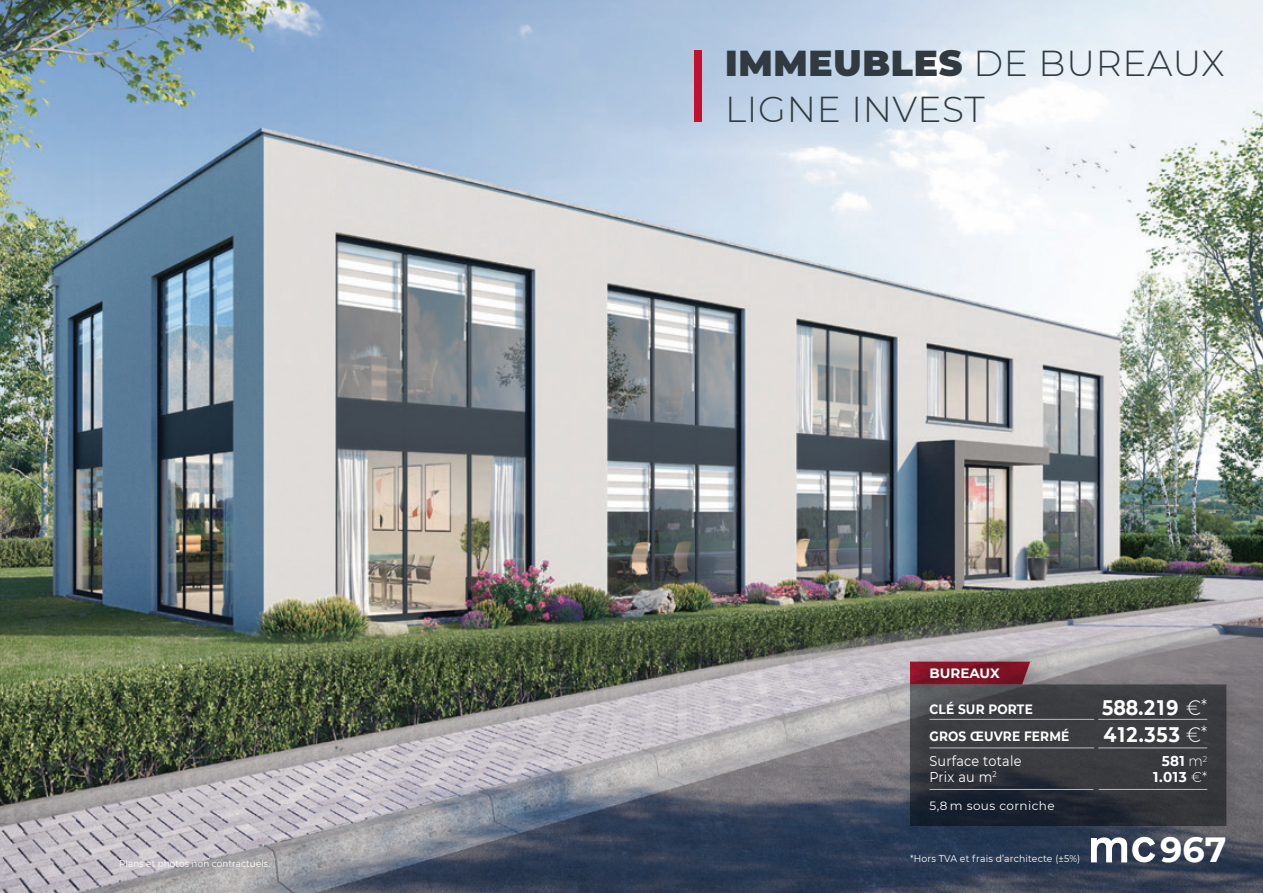
<style>
.page{position:relative;width:1263px;height:893px;background:#fff}
.page>*{position:absolute;margin:0;border:0;box-sizing:border-box;transform-origin:0 0}
.t1{font:300 36px/46.7px "Montserrat";letter-spacing:.02em;color:#303a40}
.t2{font:700 34.95px "Montserrat";color:#fff}
.t3{font:700 21px/27px "Montserrat";letter-spacing:.055em;color:#fff;scale:.9 1}
.t4{font:14.25px/15.9px "Montserrat";letter-spacing:.02em;color:#fff;scale:.9 1}
.t5{font:700 14.25px/15.9px "Montserrat";letter-spacing:.03em;color:#fff;text-align:right;scale:.95 1}
.t6{font:700 13.5px/27px "Montserrat";letter-spacing:.015em;color:#fff;scale:.9 1}
.t7{font:700 13.5px "Montserrat";letter-spacing:.015em;color:#fff}
.t8{font:12px "Montserrat";letter-spacing:.035em;color:#fff}
.t9{font:9.75px "Montserrat";letter-spacing:.015em;color:#fff;scale:.95 1}
.t10{font:9.75px "Montserrat";letter-spacing:.015em;color:#fff;scale:.9 1}
.s1{font-weight:900}
.s2{font-weight:300}
.s3{font-weight:300;font-size:18px}
</style>
<div class="page">
<img style="left:0;top:0;width:1263px;height:893px">
<svg style="left:1091px;top:841px;width:64px;height:21px"></svg>
<div style="left:904px;top:670px;width:346px;height:171px;background:#231f20;opacity:.16"></div>
<div style="left:904px;top:647px;width:148px;height:52px;background:#231f20;opacity:.23"></div>
<svg style="left:910px;top:662px;width:316px;height:164px;background:#423e44"></svg>
<div style="left:694px;top:50px;width:7px;height:72px;background:#c3102f"></div>
<h1 class="t1" style="left:725px;top:38px;width:501px"><span class="s1">IMMEUBLES</span> DE BUREAUX<br>LIGNE INVEST</h1>
<h3 class="t7" style="left:929px;top:665px;width:72px">BUREAUX</h3>
<h3 class="t6" style="left:929px;top:696px;width:157px">CLÉ SUR PORTE<br>GROS ŒUVRE FERMÉ</h3>
<h3 class="t4" style="left:929px;top:754px;width:104px">Surface totale<br>Prix au m<sup>2</sup></h3>
<p class="t8" style="left:929px;top:797px;width:127px">5,8 m sous corniche</p>
<p class="t10" style="left:119px;top:859px;width:169px">Plans et photos non contractuels.</p>
<p class="t9" style="left:910px;top:855px;width:181px">*Hors TVA et frais d’architecte (±5%)</p>
<h3 class="t3" style="left:1102px;top:695px;width:118px">588.219 <span class="s2">€</span><span class="s3">*<br></span>412.353 <span class="s2">€</span><span class="s3">*</span></h3>
<h3 class="t5" style="left:1153px;top:754px;width:58px">581 <span class="s2">m</span><sup>2<br></sup>1.013 <span class="s2">€*</span></h3>
<h2 class="t2" style="left:1160px;top:825px;width:68px">967</h2>
</div>
